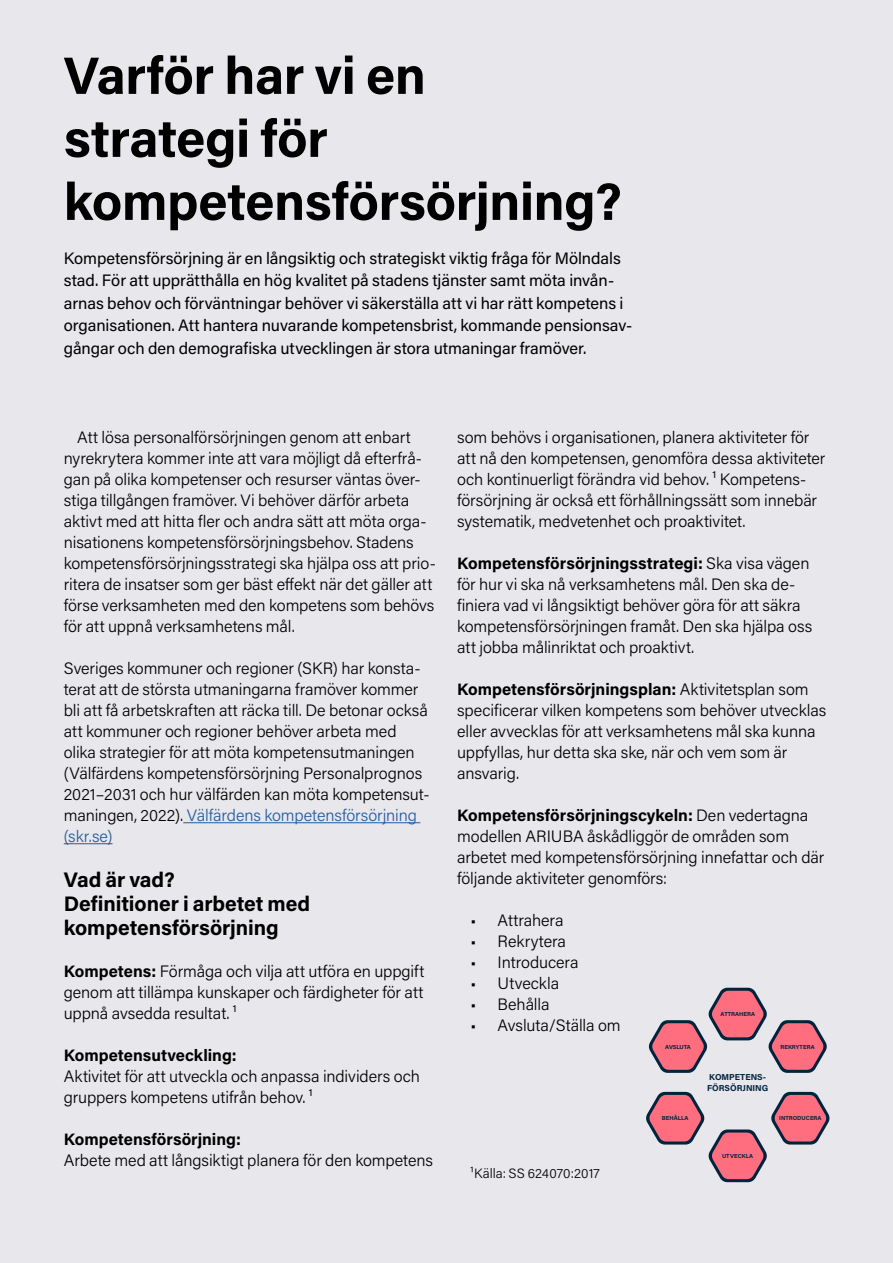
<style>
.page{position:relative;width:893px;height:1263px;background:#e7e7ec}
.page>*{position:absolute;margin:0;border:0;box-sizing:border-box;transform-origin:0 0}
.t1{font:700 52.5px/63px "Acumin Pro";letter-spacing:-.01em;color:#000}
.t2{font:700 21px/24px "Acumin Pro";letter-spacing:-.005em;color:#000}
.t3{font:300 16.5px/21px "Acumin Pro";letter-spacing:-.005em;color:#000}
.t4{font:16.5px/22.5px "Acumin Pro";letter-spacing:-.005em;color:#000}
.t5{font:700 16.5px "Acumin Pro";color:#000}
.t6{font:300 13.5px "Acumin Pro";letter-spacing:.005em;color:#000}
.t7{font:700 8.7px/10.4px "Acumin Pro";color:#00243e}
.t8{font:700 5.85px "Acumin Pro";color:#00243e}
.s1{color:#275b9b}
.s2{font-weight:700}
</style>
<div class="page">
<hr style="left:183px;top:822px;width:237px;height:1px;background:#275b9b">
<hr style="left:64px;top:843px;width:49px;height:1px;background:#275b9b">
<svg style="left:646px;top:1092px;width:184px;height:90px"></svg>
<svg style="left:649px;top:988px;width:178px;height:85px"></svg>
<h1 class="t1" style="left:64px;top:42px;width:560px">Varför har vi en strategi för kompetensförsörjning?</h1>
<p class="t4" style="left:64px;top:246px;width:570px">Kompetensförsörjning är en långsiktig och strategiskt viktig fråga för Mölndals stad. För att upprätthålla en hög kvalitet på stadens tjänster samt möta invån&shy;arnas behov och förväntningar behöver vi säkerställa att vi har rätt kompetens i organisationen. Att hantera nuvarande kompetensbrist, kommande pensionsav&shy;gångar och den demografiska utvecklingen är stora utmaningar framöver.</p>
<p class="t3" style="left:64px;top:426px;width:374px;text-indent:13px">Att lösa personalförsörjningen genom att enbart nyrekrytera kommer inte att vara möjligt då efterfrå&shy;gan på olika kompetenser och resurser väntas över&shy;stiga tillgången framöver. Vi behöver därför arbeta aktivt med att hitta fler och andra sätt att möta orga&shy;nisationens kompetensförsörjningsbehov. Stadens kompetensförsörjningsstrategi ska hjälpa oss att prio&shy;ritera de insatser som ger bäst effekt när det gäller att förse verksamheten med den kompetens som behövs för att uppnå verksamhetens mål.</p>
<p class="t3" style="left:64px;top:657px;width:367px">Sveriges kommuner och regioner (SKR) har konsta&shy;terat att de största utmaningarna framöver kommer bli att få arbetskraften att räcka till. De betonar också att kommuner och regioner behöver arbeta med olika strategier för att möta kompetensutmaningen (Välfärdens kompetensförsörjning Personalprognos 2021–2031 och hur välfärden kan möta kompetensut&shy;maningen, 2022). <span class="s1">Välfärdens kompetensförsörjning (skr.se)</span></p>
<p class="t2" style="left:64px;top:867px;width:248px">Vad är vad?<br>Definitioner i arbetet med kompetensförsörjning</p>
<p class="t3" style="left:64px;top:960px;width:362px;text-align:justify"><span class="s2">Kompetens:</span> Förmåga och vilja att utföra en uppgift genom att tillämpa kunskaper och färdigheter för att uppnå avsedda resultat. ¹</p>
<p class="t5" style="left:64px;top:1044px;width:175px">Kompetensutveckling:</p>
<p class="t3" style="left:64px;top:1065px;width:358px">Aktivitet för att utveckla och anpassa individers och gruppers kompetens utifrån behov. ¹</p>
<p class="t5" style="left:64px;top:1128px;width:179px">Kompetensförsörjning:</p>
<p class="t3" style="left:64px;top:1149px;width:371px">Arbete med att långsiktigt planera för den kompetens</p>
<p class="t3" style="left:457px;top:426px;width:370px">som behövs i organisationen, planera aktiviteter för att nå den kompetensen, genomföra dessa aktiviteter och kontinuerligt förändra vid behov. ¹ Kompetens&shy;försörjning är också ett förhållningssätt som innebär systematik, medvetenhet och proaktivitet.</p>
<p class="t3" style="left:457px;top:552px;width:357px"><span class="s2">Kompetensförsörjningsstrategi:</span> Ska visa vägen för hur vi ska nå verksamhetens mål. Den ska de&shy;finiera vad vi långsiktigt behöver göra för att säkra kompetensförsörjningen framåt. Den ska hjälpa oss att jobba målinriktat och proaktivt.</p>
<p class="t3" style="left:457px;top:678px;width:371px"><span class="s2">Kompetensförsörjningsplan:</span> Aktivitetsplan som specificerar vilken kompetens som behöver utvecklas eller avvecklas för att verksamhetens mål ska kunna uppfyllas, hur detta ska ske, när och vem som är ansvarig.</p>
<p class="t3" style="left:457px;top:804px;width:369px"><span class="s2">Kompetensförsörjningscykeln:</span> Den vedertagna modellen ARIUBA åskådliggör de områden som arbetet med kompetensförsörjning innefattar och där följande aktiviteter genomförs:</p>
<p class="t3" style="left:471px;top:909px;width:94px">• Attrahera</p>
<p class="t3" style="left:471px;top:930px;width:97px">• Rekrytera</p>
<p class="t3" style="left:471px;top:951px;width:109px">• Introducera</p>
<p class="t3" style="left:471px;top:972px;width:90px">• Utveckla</p>
<p class="t3" style="left:471px;top:993px;width:80px">• Behålla</p>
<p class="t3" style="left:471px;top:1014px;width:152px">• Avsluta/Ställa om</p>
<p class="t8" style="left:720px;top:1010px;width:36px">ATTRAHERA</p>
<p class="t6" style="left:471px;top:1164px;width:131px">¹Källa: SS 624070:2017</p>
<p class="t8" style="left:665px;top:1042px;width:27px">AVSLUTA</p>
<p class="t8" style="left:662px;top:1114px;width:28px">BEHÅLLA</p>
<p class="t7" style="left:707px;top:1071px;width:63px">KOMPETENS-<br>FÖRSÖRJNING</p>
<p class="t8" style="left:780px;top:1042px;width:36px">REKRYTERA</p>
<p class="t8" style="left:779px;top:1114px;width:44px">INTRODUCERA</p>
<p class="t8" style="left:722px;top:1152px;width:33px">UTVECKLA</p>
</div>
